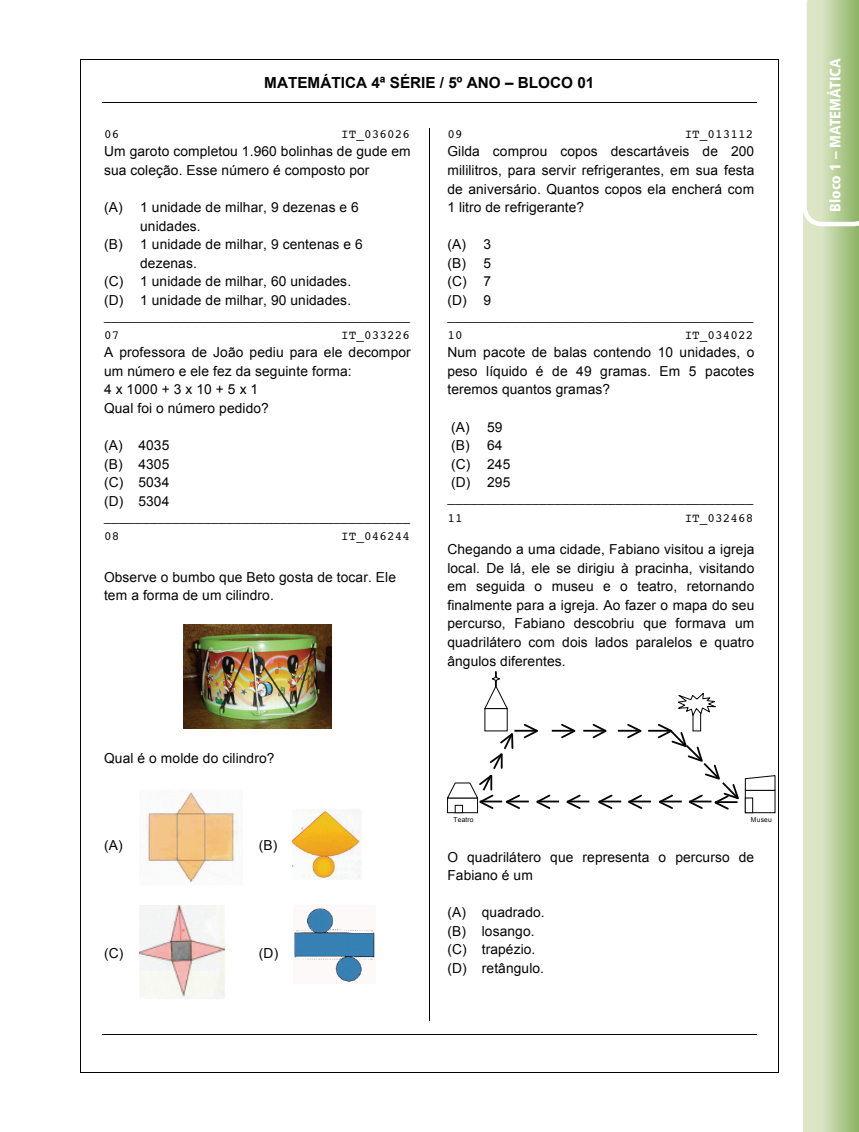
<style>
.page{position:relative;width:859px;height:1132px;background:#fff}
.page>*{position:absolute;margin:0;border:0;box-sizing:border-box;transform-origin:0 0}
.t1{font:700 15.3px "Arial";color:#040503}
.t2{font:900 condensed 15px "Frutiger";color:#fff}
.t3{font:13.8px/18.6px "Arial";letter-spacing:.01em;color:#040503}
.t4{font:12.6px/18.9px "Courier";letter-spacing:.01em;color:#040503}
.t5{font:6.75px "Arial";letter-spacing:.025em;color:#040503}
</style>
<div class="page">
<svg style="left:804px;top:226px;width:55px;height:905px;background:#bfd3a2"></svg>
<hr style="left:102px;top:102px;width:654px;height:1px;background:#040503">
<hr style="left:102px;top:1033px;width:654px;height:1px;background:#040503">
<img style="left:183px;top:624px;width:149px;height:104px">
<img style="left:145px;top:792px;width:93px;height:91px">
<img style="left:292px;top:810px;width:69px;height:69px">
<img style="left:139px;top:905px;width:86px;height:94px">
<img style="left:294px;top:908px;width:81px;height:74px">
<hr style="left:429px;top:129px;width:1px;height:891px;background:#040503">
<hr style="left:537px;top:800px;width:22px;height:2px;background:#040503">
<hr style="left:567px;top:800px;width:22px;height:2px;background:#040503">
<svg style="left:566px;top:794px;width:16px;height:15px"></svg>
<hr style="left:599px;top:800px;width:22px;height:2px;background:#040503">
<svg style="left:598px;top:794px;width:16px;height:15px"></svg>
<hr style="left:629px;top:800px;width:22px;height:2px;background:#040503">
<svg style="left:628px;top:794px;width:16px;height:15px"></svg>
<hr style="left:552px;top:729px;width:22px;height:2px;background:#040503">
<svg style="left:559px;top:724px;width:17px;height:15px"></svg>
<hr style="left:583px;top:729px;width:23px;height:2px;background:#040503">
<svg style="left:591px;top:724px;width:16px;height:15px"></svg>
<hr style="left:618px;top:729px;width:22px;height:2px;background:#040503">
<svg style="left:626px;top:724px;width:16px;height:15px"></svg>
<hr style="left:648px;top:729px;width:23px;height:2px;background:#040503">
<svg style="left:484px;top:671px;width:24px;height:38px"></svg>
<svg style="left:447px;top:722px;width:105px;height:88px"></svg>
<svg style="left:655px;top:692px;width:121px;height:118px"></svg>
<div style="left:745px;top:797px;width:7px;height:15px;background:#fff"></div>
<div style="left:745px;top:797px;width:8px;height:15px;border:1px solid #040503"></div>
<hr style="left:80px;top:59px;width:698px;height:1px;background:#040503">
<hr style="left:80px;top:60px;width:1px;height:1011px;background:#040503">
<hr style="left:778px;top:60px;width:1px;height:1011px;background:#040503">
<hr style="left:80px;top:1071px;width:698px;height:1px;background:#040503">
<svg style="left:803px;top:0;width:56px;height:226px;background:#c3d6a8"></svg>
<p class="t1" style="left:264px;top:74px;width:332px">MATEMÁTICA 4ª SÉRIE / 5º ANO – BLOCO 01</p>
<p class="t4" style="left:104px;top:126px;width:17px">06</p>
<p class="t4" style="left:341px;top:126px;width:70px">IT_036026</p>
<p class="t3" style="left:104px;top:142px;width:308px">Um garoto completou 1.960 bolinhas de gude em sua coleção. Esse número é composto por</p>
<p class="t3" style="left:104px;top:198px;width:256px">(A) 1 unidade de milhar, 9 dezenas e 6</p>
<p class="t3" style="left:140px;top:216px;width:62px">unidades.</p>
<p class="t3" style="left:104px;top:235px;width:260px">(B) 1 unidade de milhar, 9 centenas e 6</p>
<p class="t3" style="left:140px;top:253px;width:58px">dezenas.</p>
<p class="t3" style="left:104px;top:272px;width:249px">(C) 1 unidade de milhar, 60 unidades.</p>
<p class="t3" style="left:104px;top:290px;width:249px">(D) 1 unidade de milhar, 90 unidades.</p>
<p class="t4" style="left:104px;top:307px;width:307px">________________________________________<br>07</p>
<p class="t4" style="left:341px;top:326px;width:70px">IT_033226</p>
<p class="t3" style="left:104px;top:343px;width:308px">A professora de João pediu para ele decompor um número e ele fez da seguinte forma:<br>4 x 1000 + 3 x 10 + 5 x 1<br>Qual foi o número pedido?</p>
<p class="t3" style="left:104px;top:436px;width:67px;text-align:justify">(A) 4035 (B) 4305 (C) 5034 (D) 5304</p>
<p class="t4" style="left:104px;top:508px;width:307px">________________________________________<br>08</p>
<p class="t4" style="left:341px;top:527px;width:70px">IT_046244</p>
<p class="t3" style="left:104px;top:567px;width:293px">Observe o bumbo que Beto gosta de tocar. Ele tem a forma de um cilindro.</p>
<p class="t3" style="left:104px;top:748px;width:172px">Qual é o molde do cilindro?</p>
<p class="t3" style="left:104px;top:835px;width:20px">(A)</p>
<p class="t3" style="left:259px;top:835px;width:20px">(B)</p>
<p class="t3" style="left:104px;top:943px;width:21px">(C)</p>
<p class="t3" style="left:259px;top:943px;width:21px">(D)</p>
<p class="t4" style="left:447px;top:126px;width:17px">09</p>
<p class="t4" style="left:685px;top:126px;width:70px">IT_013112</p>
<p class="t3" style="left:447px;top:142px;width:308px;text-align:justify">Gilda comprou copos descartáveis de 200 mililitros, para servir refrigerantes, em sua festa de aniversário. Quantos copos ela encherá com 1 litro de refrigerante?</p>
<p class="t3" style="left:447px;top:235px;width:45px;text-align:justify">(A) 3 (B) 5 (C) 7 (D) 9</p>
<p class="t4" style="left:447px;top:307px;width:307px">________________________________________<br>10</p>
<p class="t4" style="left:685px;top:326px;width:70px">IT_034022</p>
<p class="t3" style="left:447px;top:343px;width:309px;text-align:justify">Num pacote de balas contendo 10 unidades, o peso líquido é de 49 gramas. Em 5 pacotes teremos quantos gramas?</p>
<p class="t3" style="left:451px;top:417px;width:61px">(A) 59 (B) 64 (C) 245 (D) 295</p>
<p class="t4" style="left:447px;top:489px;width:307px;line-height:19.4px">________________________________________<br>11</p>
<p class="t4" style="left:685px;top:509px;width:70px">IT_032468</p>
<p class="t3" style="left:447px;top:540px;width:309px;text-align:justify">Chegando a uma cidade, Fabiano visitou a igreja local. De lá, ele se dirigiu à pracinha, visitando em seguida o museu e o teatro, retornando finalmente para a igreja. Ao fazer o mapa do seu percurso, Fabiano descobriu que formava um quadrilátero com dois lados paralelos e quatro ângulos diferentes.</p>
<p class="t5" style="left:453px;top:815px;width:22px">Teatro</p>
<p class="t5" style="left:751px;top:815px;width:22px">Museu</p>
<p class="t3" style="left:447px;top:847px;width:308px">O quadrilátero que representa o percurso de<br>Fabiano é um</p>
<p class="t3" style="left:447px;top:902px;width:99px">(A) quadrado. (B) losango. (C) trapézio. (D) retângulo.</p>
<p class="t2" style="left:826px;top:212px;width:155px;rotate:-90deg">Bloco 1 – Matemática</p>
</div>
